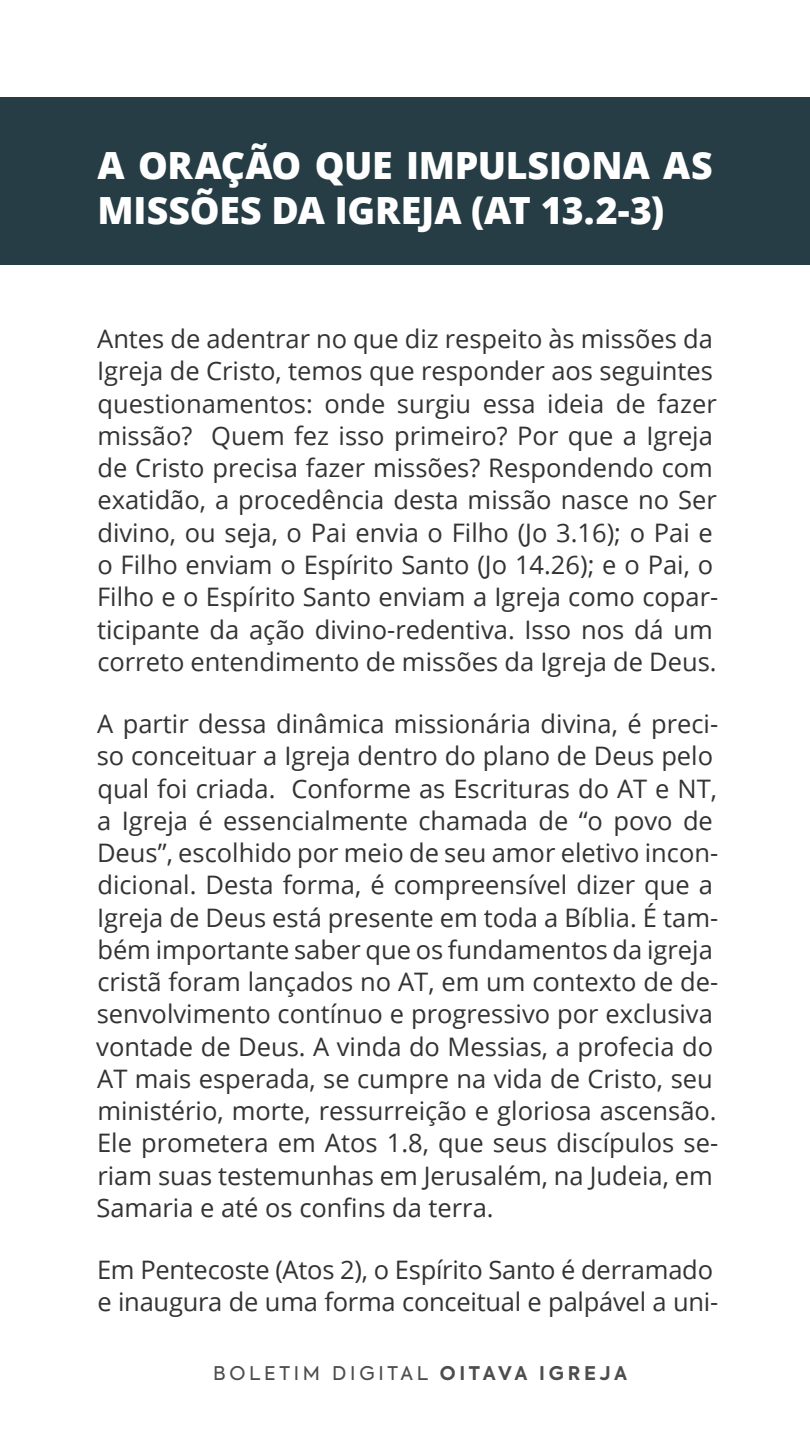
<style>
.page{position:relative;width:810px;height:1440px;background:#fff}
.page>*{position:absolute;margin:0;border:0;box-sizing:border-box;transform-origin:0 0}
.t1{font:800 37.5px/45px "Open Sans";letter-spacing:-.01em;color:#fff}
.t2{font:25.5px/32.2px "Open Sans";color:#333}
.t3{font:18.75px "Axiforma";letter-spacing:.2em;color:#4d4d4d}
.s1{font-weight:700}
</style>
<div class="page">
<div style="left:0;top:98px;width:810px;height:168px;background:#263d45"></div>
<h1 class="t1" style="left:97px;top:141px;width:617px">A ORAÇÃO QUE IMPULSIONA AS<br>MISSÕES DA IGREJA (AT 13.2-3)</h1>
<p class="t2" style="left:97px;top:322px;width:623px">Antes de adentrar no que diz respeito às missões da Igreja de Cristo, temos que responder aos seguintes questionamentos: onde surgiu essa ideia de fazer missão? Quem fez isso primeiro? Por que a Igreja de Cristo precisa fazer missões? Respondendo com exatidão, a procedência desta missão nasce no Ser divino, ou seja, o Pai envia o Filho (Jo 3.16); o Pai e o Filho enviam o Espírito Santo (Jo 14.26); e o Pai, o Filho e o Espírito Santo enviam a Igreja como copar&shy;ticipante da ação divino-redentiva. Isso nos dá um correto entendimento de missões da Igreja de Deus.</p>
<p class="t2" style="left:96px;top:707px;width:624px">A partir dessa dinâmica missionária divina, é preci&shy;so conceituar a Igreja dentro do plano de Deus pelo qual foi criada. Conforme as Escrituras do AT e NT, a Igreja é essencialmente chamada de “o povo de Deus”, escolhido por meio de seu amor eletivo incon&shy;dicional. Desta forma, é compreensível dizer que a Igreja de Deus está presente em toda a Bíblia. É tam&shy;bém importante saber que os fundamentos da igreja cristã foram lançados no AT, em um contexto de de&shy;senvolvimento contínuo e progressivo por exclusiva vontade de Deus. A vinda do Messias, a profecia do AT mais esperada, se cumpre na vida de Cristo, seu ministério, morte, ressurreição e gloriosa ascensão.<br>Ele prometera em Atos 1.8, que seus discípulos se&shy;riam suas testemunhas em Jerusalém, na Judeia, em Samaria e até os confins da terra.</p>
<p class="t2" style="left:97px;top:1253px;width:623px">Em Pentecoste (Atos 2), o Espírito Santo é derramado e inaugura de uma forma conceitual e palpável a uni-</p>
<p class="t3" style="left:213px;top:1361px;width:416px">BOLETIM DIGITAL <span class="s1">OITAVA IGREJA</span></p>
</div>
